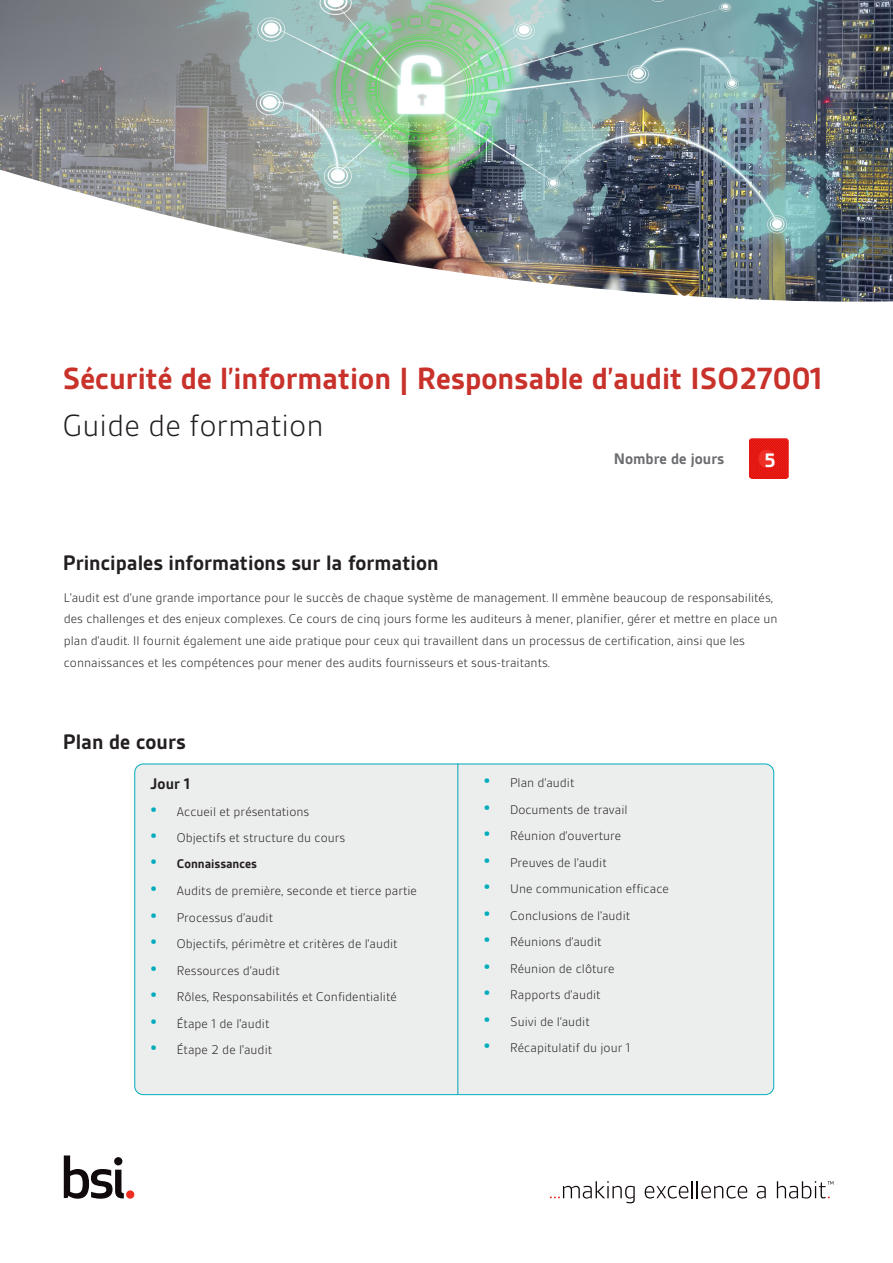
<style>
.page{position:relative;width:893px;height:1263px;background:#fff}
.page>*{position:absolute;margin:0;border:0;box-sizing:border-box;transform-origin:0 0}
.BSI_body_copy{font:700 33px/46.5px "BSI Gesta";color:#c9312b}
.BSI_body_copy-2{font:700 22.5px "BSI Gesta";color:#231f20}
.BSI_body_copy-3{font:700 21px "BSI Gesta";color:#fff}
.BSI_body_copy-4{font:700 16.5px "BSI Gesta";color:#6c6d70}
.Bullet_list{font:700 16.5px "BSI Gesta";color:#231f20}
.BSI_body_copy-5{font:300 13.5px/21.6px "BSI Gesta";color:#231f20}
.t1{font:700 13.5px "BSI Gesta";color:#231f20}
.s1{font-weight:300;color:#231f20}
.s2{font-weight:700;font-size:19.5px;color:#00acbc}
.s3{font-size:19.5px;color:#00acbc}
</style>
<div class="page">
<svg style="left:550px;top:1181px;width:85px;height:22px"></svg>
<svg style="left:645px;top:1181px;width:102px;height:17px"></svg>
<svg style="left:757px;top:1186px;width:9px;height:12px"></svg>
<svg style="left:777px;top:1181px;width:56px;height:17px"></svg>
<img style="left:0;top:0;width:893px;height:302px">
<div style="left:135px;top:764px;width:639px;height:331px;background:#eceeed;border-radius:9px"></div>
<svg style="left:64px;top:1155px;width:60px;height:44px"></svg>
<div style="left:126px;top:1190px;width:8px;height:9px;background:#ee2e22;border-radius:50%"></div>
<img style="left:750px;top:438px;width:39px;height:41px">
<div style="left:759px;top:450px;width:15px;height:18px;background:#ef3026;border-radius:8px"></div>
<hr style="left:457px;top:764px;width:1px;height:330px;background:#00a3ad">
<p class="BSI_body_copy" style="left:63px;top:355px;width:762px">Sécurité de l’information | Responsable d’audit ISO27001<br><span class="s1">Guide de formation</span></p>
<p class="BSI_body_copy-4" style="left:614px;top:451px;width:112px">Nombre de jours</p>
<p class="BSI_body_copy-3" style="left:764px;top:449px;width:13px">5</p>
<p class="BSI_body_copy-2" style="left:63px;top:551px;width:377px">Principales informations sur la formation</p>
<p class="BSI_body_copy-5" style="left:64px;top:587px;width:715px">L’audit est d’une grande importance pour le succès de chaque système de management. Il emmène beaucoup de responsabilités, des challenges et des enjeux complexes. Ce cours de cinq jours forme les auditeurs à mener, planifier, gérer et mettre en place un plan d’audit. Il fournit également une aide pratique pour ceux qui travaillent dans un processus de certification, ainsi que les connaissances et les compétences pour mener des audits fournisseurs et sous-traitants.</p>
<p class="BSI_body_copy-2" style="left:63px;top:730px;width:124px">Plan de cours</p>
<p class="Bullet_list" style="left:150px;top:775px;width:42px">Jour 1</p>
<p class="BSI_body_copy-5" style="left:150px;top:801px;width:161px"><span class="s2">•</span> Accueil et présentations</p>
<p class="BSI_body_copy-5" style="left:150px;top:827px;width:197px"><span class="s2">•</span> Objectifs et structure du cours</p>
<p class="t1" style="left:150px;top:857px;width:109px"><span class="s3">•</span> Connaissances</p>
<p class="BSI_body_copy-5" style="left:150px;top:880px;width:269px"><span class="s2">•</span> Audits de première, seconde et tierce partie</p>
<p class="BSI_body_copy-5" style="left:150px;top:907px;width:125px"><span class="s2">•</span> Processus d’audit</p>
<p class="BSI_body_copy-5" style="left:150px;top:933px;width:249px"><span class="s2">•</span> Objectifs, périmètre et critères de l’audit</p>
<p class="BSI_body_copy-5" style="left:150px;top:960px;width:131px"><span class="s2">•</span> Ressources d’audit</p>
<p class="BSI_body_copy-5" style="left:150px;top:986px;width:248px"><span class="s2">•</span> Rôles, Responsabilités et Confidentialité</p>
<p class="BSI_body_copy-5" style="left:150px;top:1013px;width:121px"><span class="s2">•</span> Étape 1 de l'audit</p>
<p class="BSI_body_copy-5" style="left:150px;top:1039px;width:124px"><span class="s2">•</span> Étape 2 de l'audit</p>
<p class="BSI_body_copy-5" style="left:483px;top:772px;width:93px"><span class="s2">•</span> Plan d’audit</p>
<p class="BSI_body_copy-5" style="left:483px;top:798px;width:146px"><span class="s2">•</span> Documents de travail</p>
<p class="BSI_body_copy-5" style="left:483px;top:825px;width:139px"><span class="s2">•</span> Réunion d’ouverture</p>
<p class="BSI_body_copy-5" style="left:483px;top:851px;width:125px"><span class="s2">•</span> Preuves de l’audit</p>
<p class="BSI_body_copy-5" style="left:483px;top:878px;width:187px"><span class="s2">•</span> Une communication efficace</p>
<p class="BSI_body_copy-5" style="left:483px;top:904px;width:148px"><span class="s2">•</span> Conclusions de l’audit</p>
<p class="BSI_body_copy-5" style="left:483px;top:931px;width:120px"><span class="s2">•</span> Réunions d’audit</p>
<p class="BSI_body_copy-5" style="left:483px;top:957px;width:133px"><span class="s2">•</span> Réunion de clôture</p>
<p class="BSI_body_copy-5" style="left:483px;top:984px;width:119px"><span class="s2">•</span> Rapports d’audit</p>
<p class="BSI_body_copy-5" style="left:483px;top:1010px;width:108px"><span class="s2">•</span> Suivi de l’audit</p>
<p class="BSI_body_copy-5" style="left:483px;top:1037px;width:149px"><span class="s2">•</span> Récapitulatif du jour 1</p>
</div>
